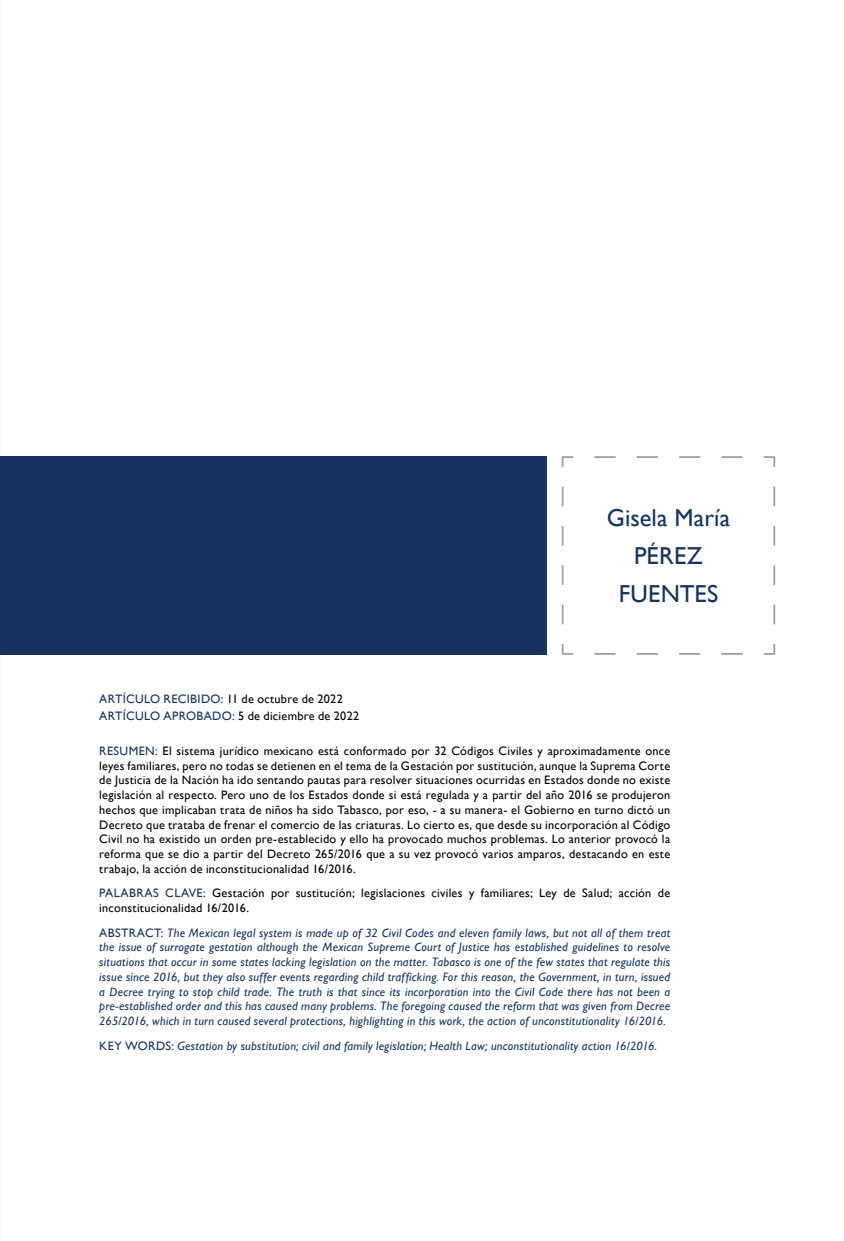
<style>
.page{position:relative;width:844px;height:1241px;background:#fff}
.page>*{position:absolute;margin:0;border:0;box-sizing:border-box;transform-origin:0 0}
.t1{font:24.5px/37.8px "Gill Sans";letter-spacing:.005em;color:#16345f;text-align:center}
.t2{font:12.25px/14.7px "Gill Sans";letter-spacing:.02em;color:#000}
.t3{font:italic 12.25px/14.7px "Gill Sans";letter-spacing:.025em;color:#16345f;text-align:justify}
.s1{color:#16345f}
.s2{font-style:normal}
</style>
<div class="page">
<div style="left:0;top:456px;width:546px;height:198px;background:#16345f"></div>
<svg style="left:561px;top:456px;width:214px;height:199px"></svg>
<h1 class="t1" style="left:606px;top:498px;width:125px">Gisela María<br>PÉREZ<br>FUENTES</h1>
<p class="t2" style="left:99px;top:689px;width:261px;line-height:17.5px"><span class="s1">ARTÍCULO RECIBIDO:</span> 11 de octubre de 2022<br><span class="s1">ARTÍCULO APROBADO:</span> 5 de diciembre de 2022</p>
<p class="t2" style="left:99px;top:743px;width:572px;text-align:justify"><span class="s1">RESUMEN:</span> El sistema jurídico mexicano está conformado por 32 Códigos Civiles y aproximadamente once leyes familiares, pero no todas se detienen en el tema de la Gestación por sustitución, aunque la Suprema Corte de Justicia de la Nación ha ido sentando pautas para resolver situaciones ocurridas en Estados donde no existe legislación al respecto. Pero uno de los Estados donde si está regulada y a partir del año 2016 se produjeron hechos que implicaban trata de niños ha sido Tabasco, por eso, - a su manera- el Gobierno en turno dictó un Decreto que trataba de frenar el comercio de las criaturas. Lo cierto es, que desde su incorporación al Código Civil no ha existido un orden pre-establecido y ello ha provocado muchos problemas. Lo anterior provocó la reforma que se dio a partir del Decreto 265/2016 que a su vez provocó varios amparos, destacando en este trabajo, la acción de inconstitucionalidad 16/2016.</p>
<p class="t2" style="left:99px;top:885px;width:572px"><span class="s1">PALABRAS CLAVE:</span> Gestación por sustitución; legislaciones civiles y familiares; Ley de Salud; acción de inconstitucionalidad 16/2016.</p>
<p class="t3" style="left:99px;top:925px;width:572px"><span class="s2">ABSTRACT:</span> The Mexican legal system is made up of 32 Civil Codes and eleven family laws, but not all of them treat the issue of surrogate gestation although the Mexican Supreme Court of Justice has established guidelines to resolve situations that occur in some states lacking legislation on the matter. Tabasco is one of the few states that regulate this issue since 2016, but they also suffer events regarding child trafficking. For this reason, the Government, in turn, issued a Decree trying to stop child trade. The truth is that since its incorporation into the Civil Code there has not been a pre-established order and this has caused many problems. The foregoing caused the reform that was given from Decree 265/2016, which in turn caused several protections, highlighting in this work, the action of unconstitutionality 16/2016.</p>
<p class="t3" style="left:99px;top:1037px;width:559px"><span class="s2">KEY WORDS:</span> Gestation by substitution; civil and family legislation; Health Law; unconstitutionality action 16/2016.</p>
</div>
